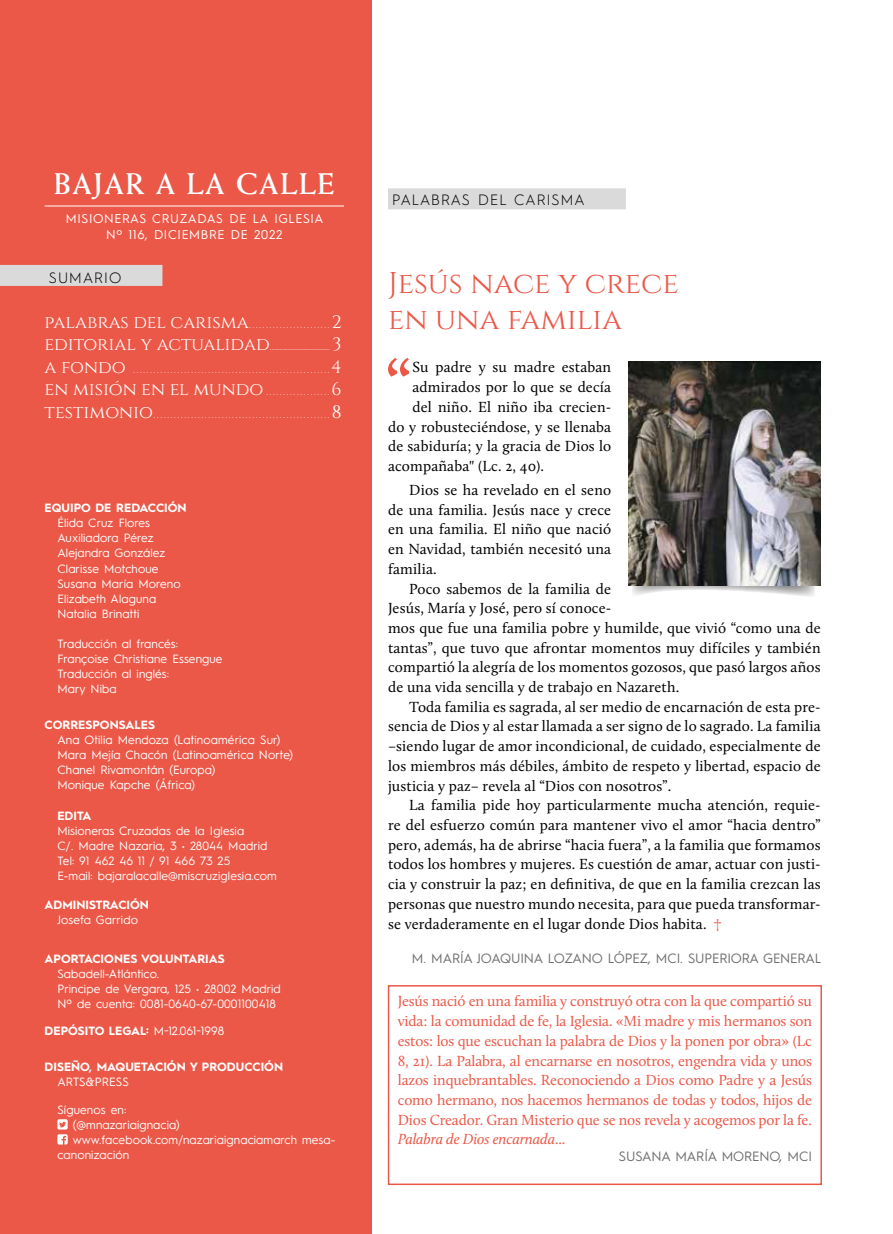
<style>
.page{position:relative;width:893px;height:1234px;background:#fff}
.page>*{position:absolute;margin:0;border:0;box-sizing:border-box;transform-origin:0 0}
.t1{font:73.8px "Calluna";color:#eb5848}
.t2{font:30px/36px "Cinzel";color:#eb5848}
.t3{font:700 30px "Weiss";letter-spacing:.05em;color:#fff}
.t4{font:15.15px/19.6px "Calluna";letter-spacing:.01em;color:#000;text-align:justify}
.t5{font:15.15px/19.6px "Calluna";letter-spacing:-.01em;color:#eb5848;text-align:justify}
.t6{font:300 15px "Hurme Geometric Sans 1";letter-spacing:.075em;color:#000}
.t7{font:13.5px "Hurme Geometric Sans 1";letter-spacing:-.01em;color:#706f6f}
.t8{font:12.75px/15.3px "Hurme Geometric Sans 1";letter-spacing:.05em;color:#fff;text-align:center}
.t9{font:12px/15px "Hurme Geometric Sans 1";letter-spacing:.01em;color:#fff}
.t10{font:700 12px "Hurme Geometric Sans 1";color:#fff}
.t11{font:9px "Cinzel";color:#fff}
.s1{font-size:18px}
.s2{font-weight:400}
.s3{font-size:15px;color:#eb5848}
.s4{font-style:italic}
</style>
<div class="page">
<div style="left:0;top:0;width:372px;height:1233px;background:#eb5848"></div>
<div style="left:0;top:265px;width:162px;height:21px;background:#dadada"></div>
<hr style="left:45px;top:206px;width:299px;height:1px;background:#fff">
<svg style="left:57px;top:1119px;width:11px;height:25px"></svg>
<div style="left:388px;top:188px;width:238px;height:21px;background:#dadada"></div>
<div style="left:388px;top:984px;width:434px;height:200px;border:2px solid #eb5848"></div>
<svg style="left:632px;top:585px;width:183px;height:12px"></svg>
<img style="left:628px;top:361px;width:193px;height:224px">
<h2 class="t3" style="left:54px;top:166px;width:282px">BAJAR A LA CALLE</h2>
<p class="t8" style="left:66px;top:210px;width:259px">MISIONERAS CRUZADAS DE LA IGLESIA<br>Nº 116, DICIEMBRE DE 2022</p>
<p class="t6" style="left:49px;top:267px;width:74px">SUMARIO</p>
<p class="t11" style="left:45px;top:319px;width:298px"><span class="s1">PALABRAS DEL CARISMA</span>........................<span class="s1">2</span></p>
<p class="t11" style="left:45px;top:342px;width:299px"><span class="s1">EDITORIAL Y ACTUALIDAD</span>..................................... <span class="s1">3</span></p>
<p class="t11" style="left:45px;top:364px;width:298px"><span class="s1">A FONDO</span> ..........................................................<span class="s1">4</span></p>
<p class="t11" style="left:45px;top:387px;width:298px"><span class="s1">EN MISIÓN EN EL MUNDO</span> ...................<span class="s1">6</span></p>
<p class="t11" style="left:45px;top:409px;width:299px"><span class="s1">TESTIMONIO</span>....................................................<span class="s1">8</span></p>
<p class="t10" style="left:45px;top:499px;width:144px">EQUIPO DE REDACCIÓN</p>
<p class="t9" style="left:57px;top:515px;width:125px">Élida Cruz Flores<br>Auxiliadora Pérez<br>Alejandra González<br>Clarisse Motchoue<br>Susana María Moreno<br>Elizabeth Alaguna<br>Natalia Brinatti</p>
<p class="t9" style="left:57px;top:635px;width:167px">Traducción al francés:<br>Françoise Christiane Essengue<br>Traducción al inglés:<br>Mary Niba</p>
<p class="t10" style="left:45px;top:715px;width:112px">CORRESPONSALES</p>
<p class="t9" style="left:57px;top:731px;width:237px">Ana Otilia Mendoza (Latinoamérica Sur)<br>Mara Mejía Chacón (Latinoamérica Norte)<br>Chanel Rivamontán (Europa)<br>Monique Kapche (África)</p>
<p class="t10" style="left:57px;top:807px;width:36px">EDITA</p>
<p class="t9" style="left:57px;top:822px;width:221px">Misioneras Cruzadas de la Iglesia<br>C/. Madre Nazaria, 3 • 28044 Madrid Tel: 91 462 46 11 / 91 466 73 25<br>E-mail: bajaralacalle@miscruziglesia.com</p>
<p class="t10" style="left:45px;top:895px;width:106px">ADMINISTRACIÓN</p>
<p class="t9" style="left:57px;top:911px;width:82px">Josefa Garrido</p>
<p class="t10" style="left:45px;top:949px;width:181px">APORTACIONES VOLUNTARIAS</p>
<p class="t9" style="left:57px;top:965px;width:225px">Sabadell-Atlántico.<br>Principe de Vergara, 125 • 28002 Madrid<br>Nº de cuenta: 0081-0640-67-0001100418</p>
<p class="t10" style="left:45px;top:1021px;width:181px">DEPÓSITO LEGAL: <span class="s2">M-12.061-1998</span></p>
<p class="t10" style="left:45px;top:1057px;width:240px">DISEÑO, MAQUETACIÓN Y PRODUCCIÓN</p>
<p class="t9" style="left:57px;top:1073px;width:73px">ARTS&amp;PRESS</p>
<p class="t9" style="left:57px;top:1100px;width:70px">Síguenos en:</p>
<p class="t9" style="left:73px;top:1115px;width:108px">(@mnazariaignacia)</p>
<p class="t9" style="left:73px;top:1130px;width:264px">www.facebook.com/nazariaignaciamarch mesa-</p>
<p class="t9" style="left:57px;top:1145px;width:73px">canonización</p>
<p class="t6" style="left:392px;top:189px;width:194px">PALABRAS DEL CARISMA</p>
<h2 class="t2" style="left:388px;top:266px;width:292px">JESÚS NACE Y CRECE<br>EN UNA FAMILIA</h2>
<h1 class="t1" style="left:385px;top:342px;width:28px">“</h1>
<p class="t4" style="left:412px;top:357px;width:200px">Su padre y su madre estaban</p>
<p class="t4" style="left:412px;top:377px;width:200px">admirados por lo que se decía</p>
<p class="t4" style="left:412px;top:396px;width:200px">del niño. El niño iba crecien-</p>
<p class="t4" style="left:388px;top:416px;width:225px">do y robusteciéndose, y se llenaba</p>
<p class="t4" style="left:388px;top:436px;width:225px">de sabiduría; y la gracia de Dios lo</p>
<p class="t4" style="left:388px;top:456px;width:158px">acompañaba" (Lc. 2, 40).</p>
<p class="t4" style="left:388px;top:480px;width:225px;text-indent:21px">Dios se ha revelado en el seno de una familia. Jesús nace y crece en una familia. El niño que nació en Navidad, también necesitó una familia.</p>
<p class="t4" style="left:388px;top:578px;width:434px;text-align:left;text-indent:21px">Poco sabemos de la familia de<br>Jesús, María y José, pero sí conoce-<br>mos que fue una familia pobre y humilde, que vivió “como una de tantas”, que tuvo que afrontar momentos muy difíciles y también compartió la alegría de los momentos gozosos, que pasó largos años de una vida sencilla y de trabajo en Nazareth.</p>
<p class="t4" style="left:388px;top:696px;width:434px;text-indent:21px">Toda familia es sagrada, al ser medio de encarnación de esta pre&shy;sencia de Dios y al estar llamada a ser signo de lo sagrado. La familia –siendo lugar de amor incondicional, de cuidado, especialmente de los miembros más débiles, ámbito de respeto y libertad, espacio de justicia y paz– revela al “Dios con nosotros”.</p>
<p class="t4" style="left:388px;top:795px;width:434px;text-indent:21px">La familia pide hoy particularmente mucha atención, requie&shy;re del esfuerzo común para mantener vivo el amor “hacia dentro” pero, además, ha de abrirse “hacia fuera”, a la familia que formamos todos los hombres y mujeres. Es cuestión de amar, actuar con justi&shy;cia y construir la paz; en definitiva, de que en la familia crezcan las personas que nuestro mundo necesita, para que pueda transformar&shy;se verdaderamente en el lugar donde Dios habita. <span class="s3">†</span></p>
<p class="t7" style="left:412px;top:948px;width:411px">M. MARÍA JOAQUINA LOZANO LÓPEZ, MCI. SUPERIORA GENERAL</p>
<p class="t5" style="left:398px;top:991px;width:416px">Jesús nació en una familia y construyó otra con la que compartió su vida: la comunidad de fe, la Iglesia. «Mi madre y mis hermanos son estos: los que escuchan la palabra de Dios y la ponen por obra» (Lc 8, 21). La Palabra, al encarnarse en nosotros, engendra vida y unos lazos inquebrantables. Reconociendo a Dios como Padre y a Jesús como hermano, nos hacemos hermanos de todas y todos, hijos de Dios Creador. Gran Misterio que se nos revela y acogemos por la fe.<br><span class="s4">Palabra de Dios encarnada</span>...</p>
<p class="t7" style="left:619px;top:1146px;width:195px">SUSANA MARÍA MORENO, MCI</p>
</div>
